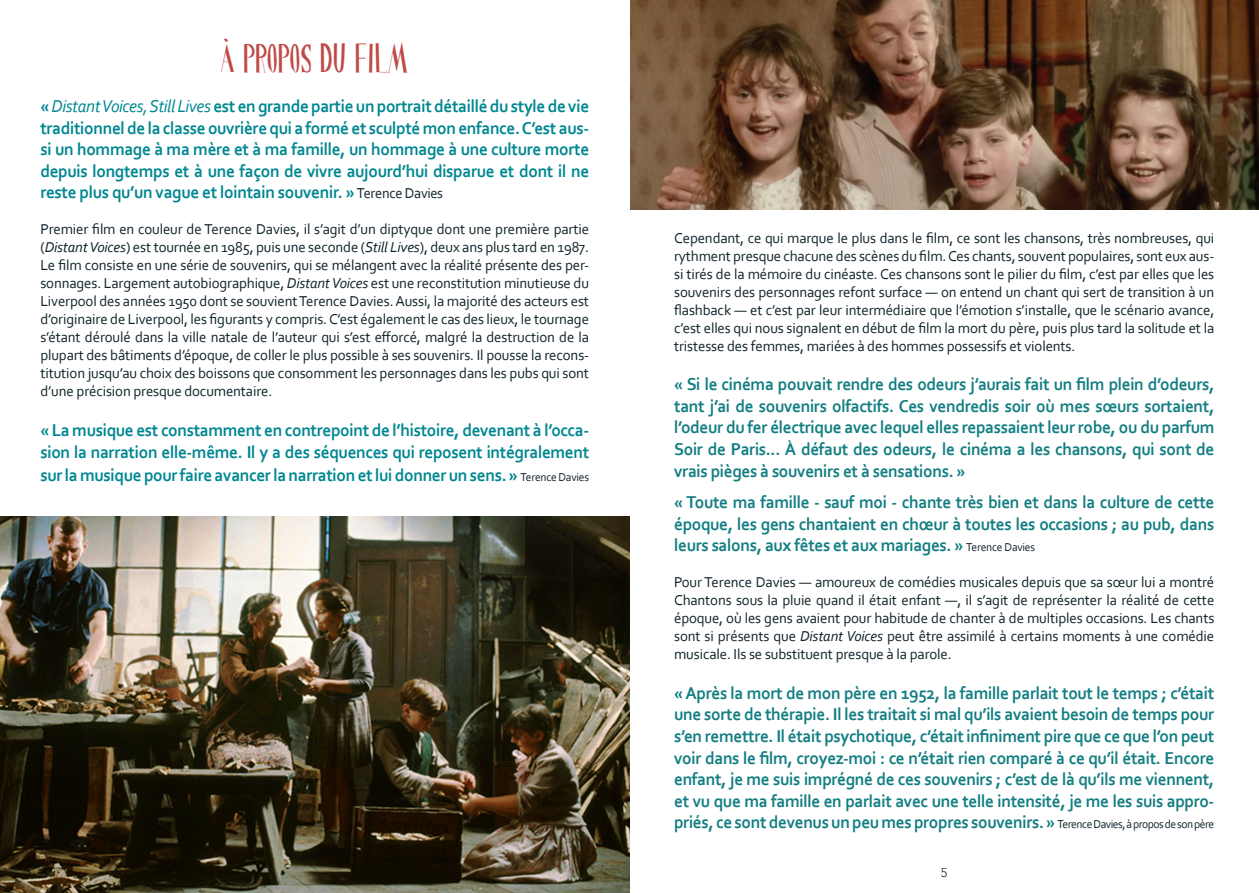
<style>
.page{position:relative;width:1259px;height:893px;background:#fff}
.page>*{position:absolute;margin:0;border:0;box-sizing:border-box;transform-origin:0 0}
.t1{font:36px "Chinese Watch Shop";color:#bf4945}
.t2{font:700 18px/21.6px "Corbel";letter-spacing:-.02em;color:#137e82;text-align:justify;scale:.96 1}
.t3{font:700 18px/21.6px "Corbel";letter-spacing:-.02em;color:#008791;text-align:justify;scale:.96 1}
.t4{font:15px/18px "Corbel";letter-spacing:-.01em;color:#10232a;text-align:justify}
.t5{font:300 12.75px "Avenir LT Std";color:#231f20}
.s1{font-weight:400;font-style:italic}
.s2{font-weight:400;font-size:15px;color:#10232a}
.s3{font-style:italic}
.s4{font-weight:400;font-size:12px;color:#10232a}
</style>
<div class="page">
<img style="left:0;top:517px;width:629px;height:376px">
<img style="left:631px;top:0;width:628px;height:209px">
<p class="t1" style="left:221px;top:39px;width:190px">À PROPOS DU FILM</p>
<p class="t3" style="left:40px;top:95px;width:573px">«<span class="s1">Distant Voices, Still Lives</span> est en grande partie un portrait détaillé du style de vie traditionnel de la classe ouvrière qui a formé et sculpté mon enfance. C’est aus&shy;si un hommage à ma mère et à ma famille, un hommage à une culture morte depuis longtemps et à une façon de vivre aujourd’hui disparue et dont il ne reste plus qu’un vague et lointain souvenir. » <span class="s2">Terence Davies</span></p>
<p class="t4" style="left:40px;top:220px;width:550px">Premier film en couleur de Terence Davies, il s’agit d’un diptyque dont une première partie (<span class="s3">Distant Voices</span>) est tournée en 1985, puis une seconde (<span class="s3">Still Lives</span>), deux ans plus tard en 1987.<br>Le film consiste en une série de souvenirs, qui se mélangent avec la réalité présente des per&shy;sonnages. Largement autobiographique, <span class="s3">Distant Voices</span> est une reconstitution minutieuse du Liverpool des années 1950 dont se souvient Terence Davies. Aussi, la majorité des acteurs est d’originaire de Liverpool, les figurants y compris. C’est également le cas des lieux, le tournage s’étant déroulé dans la ville natale de l’auteur qui s’est efforcé, malgré la destruction de la plupart des bâtiments d’époque, de coller le plus possible à ses souvenirs. Il pousse la recons&shy;titution jusqu’au choix des boissons que consomment les personnages dans les pubs qui sont d’une précision presque documentaire.</p>
<p class="t3" style="left:40px;top:419px;width:573px">« La musique est constamment en contrepoint de l’histoire, devenant à l’occa&shy;sion la narration elle-même. Il y a des séquences qui reposent intégralement</p>
<p class="t3" style="left:40px;top:464px;width:573px">sur la musique pour faire avancer la narration et lui donner un sens.» <span class="s4">Terence Davies</span></p>
<p class="t4" style="left:674px;top:228px;width:542px">Cependant, ce qui marque le plus dans le film, ce sont les chansons, très nombreuses, qui rythment presque chacune des scènes du film. Ces chants, souvent populaires, sont eux aus&shy;si tirés de la mémoire du cinéaste. Ces chansons sont le pilier du film, c’est par elles que les souvenirs des personnages refont surface — on entend un chant qui sert de transition à un flashback — et c’est par leur intermédiaire que l’émotion s’installe, que le scénario avance, c’est elles qui nous signalent en début de film la mort du père, puis plus tard la solitude et la tristesse des femmes, mariées à des hommes possessifs et violents.</p>
<p class="t2" style="left:674px;top:373px;width:564px">« Si le cinéma pouvait rendre des odeurs j’aurais fait un film plein d’odeurs, tant j’ai de souvenirs olfactifs. Ces vendredis soir où mes sœurs sortaient, l’odeur du fer électrique avec lequel elles repassaient leur robe, ou du parfum Soir de Paris... À défaut des odeurs, le cinéma a les chansons, qui sont de vrais pièges à souvenirs et à sensations. »</p>
<p class="t2" style="left:674px;top:491px;width:564px">« Toute ma famille - sauf moi - chante très bien et dans la culture de cette époque, les gens chantaient en chœur à toutes les occasions ; au pub, dans leurs salons, aux fêtes et aux mariages. » <span class="s4">Terence Davies</span></p>
<p class="t4" style="left:674px;top:573px;width:542px">Pour Terence Davies — amoureux de comédies musicales depuis que sa sœur lui a montré Chantons sous la pluie quand il était enfant —, il s’agit de représenter la réalité de cette époque, où les gens avaient pour habitude de chanter à de multiples occasions. Les chants sont si présents que <span class="s3">Distant Voices</span> peut être assimilé à certains moments à une comédie musicale. Ils se substituent presque à la parole.</p>
<p class="t2" style="left:674px;top:682px;width:564px">« Après la mort de mon père en 1952, la famille parlait tout le temps ; c’était une sorte de thérapie. Il les traitait si mal qu’ils avaient besoin de temps pour s’en remettre. Il était psychotique, c’était infiniment pire que ce que l’on peut voir dans le film, croyez-moi : ce n’était rien comparé à ce qu’il était. Encore enfant, je me suis imprégné de ces souvenirs ; c’est de là qu’ils me viennent, et vu que ma famille en parlait avec une telle intensité, je me les suis appro&shy;priés, ce sont devenus un peu mes propres souvenirs.» <span class="s4">Terence Davies, à propos de son père</span></p>
<p class="t5" style="left:941px;top:865px;width:8px">5</p>
</div>
